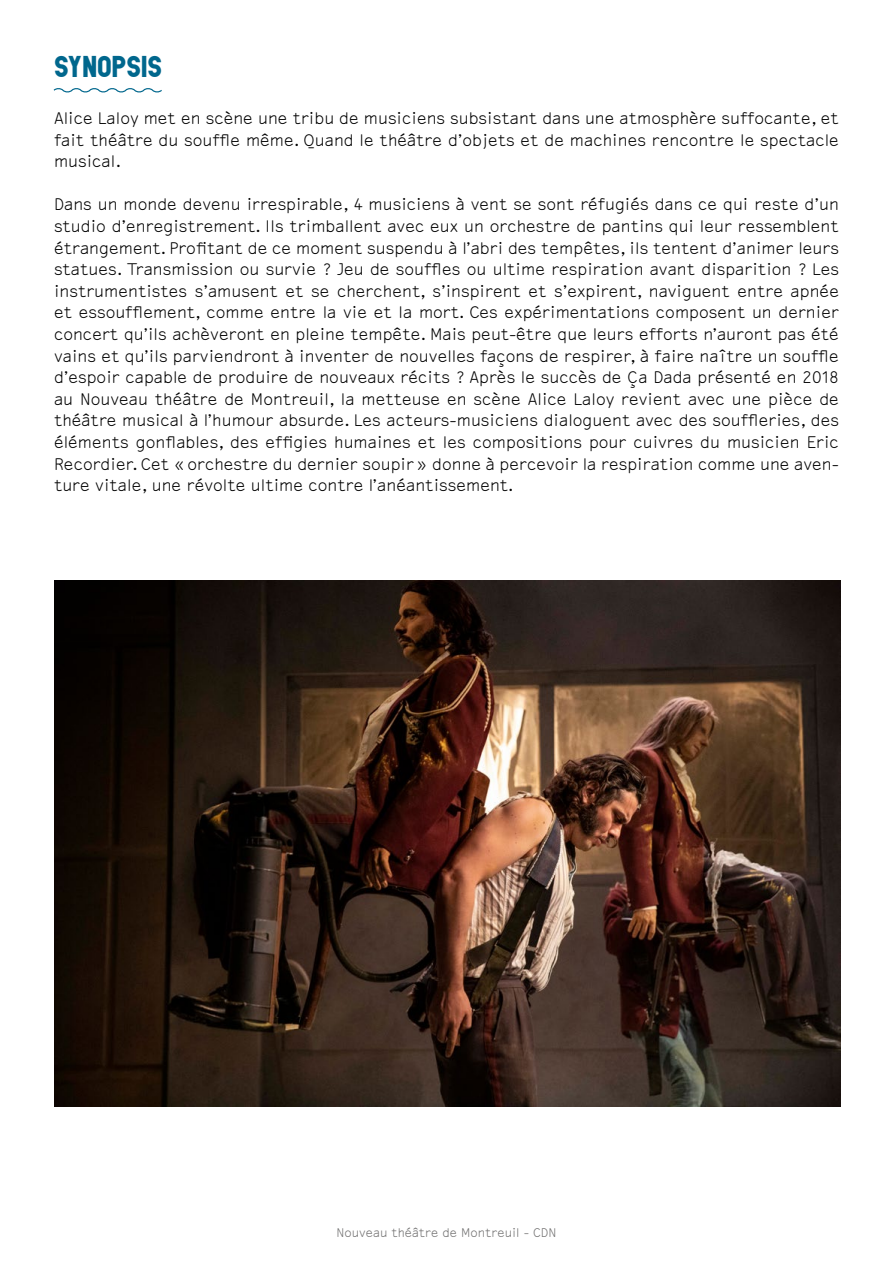
<style>
.page{position:relative;width:893px;height:1263px;background:#fff}
.page>*{position:absolute;margin:0;border:0;box-sizing:border-box;transform-origin:0 0}
.t1{font:30px "PDU";color:#00678d}
.t2{font:300 18px/21.6px "Recibo";color:#000;text-align:justify}
.t3{font:300 13.5px "Recibo";color:#706f6f}
</style>
<div class="page">
<svg style="left:53px;top:88px;width:109px;height:5px"></svg>
<img style="left:54px;top:580px;width:786px;height:527px">
<h1 class="t1" style="left:54px;top:45px;width:110px">SYNOPSIS</h1>
<p class="t2" style="left:54px;top:108px;width:786px">Alice Laloy met en scène une tribu de musiciens subsistant dans une atmosphère suffocante, et fait théâtre du souffle même. Quand le théâtre d’objets et de machines rencontre le spectacle musical.</p>
<p class="t2" style="left:54px;top:194px;width:786px">Dans un monde devenu irrespirable, 4 musiciens à vent se sont réfugiés dans ce qui reste d’un studio d’enregistrement. Ils trimballent avec eux un orchestre de pantins qui leur ressemblent étrangement. Profitant de ce moment suspendu à l’abri des tempêtes, ils tentent d’animer leurs statues. Transmission ou survie ? Jeu de souffles ou ultime respiration avant disparition ? Les instrumentistes s’amusent et se cherchent, s’inspirent et s’expirent, naviguent entre apnée et essoufflement, comme entre la vie et la mort. Ces expérimentations composent un dernier concert qu’ils achèveront en pleine tempête. Mais peut-être que leurs efforts n’auront pas été vains et qu’ils parviendront à inventer de nouvelles façons de respirer, à faire naître un souffle d’espoir capable de produire de nouveaux récits ? Après le succès de Ça Dada présenté en 2018 au Nouveau théâtre de Montreuil, la metteuse en scène Alice Laloy revient avec une pièce de théâtre musical à l’humour absurde. Les acteurs-musiciens dialoguent avec des souffleries, des éléments gonflables, des effigies humaines et les compositions pour cuivres du musicien Eric Recordier. Cet «orchestre du dernier soupir» donne à percevoir la respiration comme une aven&shy;ture vitale, une révolte ultime contre l’anéantissement.</p>
<p class="t3" style="left:336px;top:1225px;width:221px">Nouveau théâtre de Montreuil - CDN</p>
</div>
